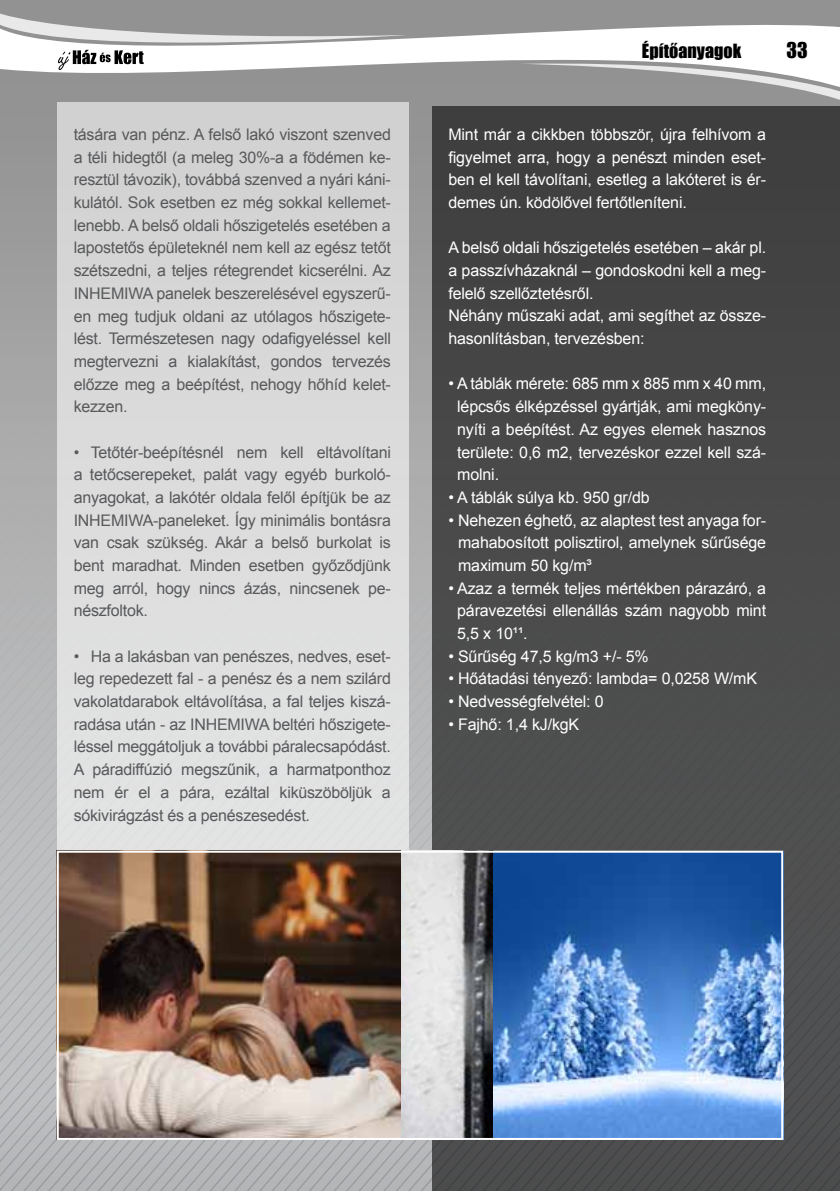
<style>
.page{position:relative;width:840px;height:1191px;background:#fff}
.page>*{position:absolute;margin:0;border:0;box-sizing:border-box;transform-origin:0 0}
.t1{font:20px "Impact";color:#000}
.t2{font:18px "Impact";color:#000}
.t3{font:16px/22.6px "Arial";letter-spacing:-.015em;color:#58595b;text-align:justify}
.t4{font:16px/22.6px "Arial";letter-spacing:-.01em;color:#fff;text-align:justify}
</style>
<div class="page">
<svg style="left:0;top:0;width:839px;height:364px;background:#979797"></svg>
<img style="left:0;top:364px;width:432px;height:827px">
<div style="left:57px;top:102px;width:351px;height:1032px;background:#dcdcdc"></div>
<div style="left:432px;top:106px;width:407px;height:1085px;background:#4a4a4a"></div>
<img style="left:492px;top:853px;width:287px;height:284px">
<img style="left:60px;top:853px;width:341px;height:284px">
<img style="left:401px;top:853px;width:91px;height:284px">
<div style="left:57px;top:850px;width:725px;height:290px;border:2px solid #fff"></div>
<svg style="left:0;top:20px;width:839px;height:72px;fill:#939393"></svg>
<svg style="left:519px;top:62px;width:320px;height:44px;background:#a8a8a8"></svg>
<svg style="left:0;top:14px;width:407px;height:56px"></svg>
<p class="t3" style="left:74px;top:123px;width:318px">tására van pénz. A felső lakó viszont szenved a téli hidegtől (a meleg 30%-a a födémen ke&shy;resztül távozik), továbbá szenved a nyári káni&shy;kulától. Sok esetben ez még sokkal kellemet&shy;lenebb. A belső oldali hőszigetelés esetében a lapostetős épületeknél nem kell az egész tetőt szétszedni, a teljes rétegrendet kicserélni. Az INHEMIWA panelek beszerelésével egyszerű&shy;en meg tudjuk oldani az utólagos hőszigete&shy;lést. Természetesen nagy odafigyeléssel kell megtervezni a kialakítást, gondos tervezés előzze meg a beépítést, nehogy hőhíd kelet&shy;kezzen.</p>
<p class="t3" style="left:74px;top:441px;width:318px">• Tetőtér-beépítésnél nem kell eltávolítani a tetőcserepeket, palát vagy egyéb burkoló&shy;anyagokat, a lakótér oldala felől építjük be az INHEMIWA-paneleket. Így minimális bontásra van csak szükség. Akár a belső burkolat is bent maradhat. Minden esetben győződjünk meg arról, hogy nincs ázás, nincsenek pe&shy;nészfoltok.</p>
<p class="t3" style="left:74px;top:645px;width:318px">• Ha a lakásban van penészes, nedves, eset&shy;leg repedezett fal - a penész és a nem szilárd vakolatdarabok eltávolítása, a fal teljes kiszá&shy;radása után - az INHEMIWA beltéri hőszigete&shy;léssel meggátoljuk a további páralecsapódást.<br>A páradiffúzió megszűnik, a harmatponthoz nem ér el a pára, ezáltal kiküszöböljük a sókivirágzást és a penészesedést.</p>
<p class="t2" style="left:641px;top:37px;width:101px">Építőanyagok</p>
<p class="t1" style="left:786px;top:35px;width:23px">33</p>
<p class="t4" style="left:448px;top:123px;width:319px">Mint már a cikkben többször, újra felhívom a figyelmet arra, hogy a penészt minden eset&shy;ben el kell távolítani, esetleg a lakóteret is ér&shy;demes ún. ködölővel fertőtleníteni.</p>
<p class="t4" style="left:448px;top:237px;width:319px;text-align:left">A belső oldali hőszigetelés esetében – akár pl. a passzívházaknál – gondoskodni kell a meg&shy;felelő szellőztetésről.<br>Néhány műszaki adat, ami segíthet az össze&shy;hasonlításban, tervezésben:</p>
<p class="t4" style="left:457px;top:373px;width:310px;text-indent:-9px">• A táblák mérete: 685 mm x 885 mm x 40 mm, lépcsős élképzéssel gyártják, ami megkön - nyíti a beépítést. Az egyes elemek hasznos területe: 0,6 m2, tervezéskor ezzel kell szá&shy;molni.</p>
<p class="t4" style="left:448px;top:486px;width:203px">• A táblák súlya kb. 950 gr/db</p>
<p class="t4" style="left:458px;top:509px;width:309px;text-indent:-10px">• Nehezen éghető, az alaptest test anyaga for&shy;mahabosított polisztirol, amelynek sűrűsége maximum 50 kg/m³</p>
<p class="t4" style="left:457px;top:577px;width:310px;text-indent:-9px">• Azaz a termék teljes mértékben párazáró, a páravezetési ellenállás szám nagyobb mint 5,5 x 10¹¹.</p>
<p class="t4" style="left:448px;top:645px;width:202px">• Sűrűség 47,5 kg/m3 +/- 5%</p>
<p class="t4" style="left:448px;top:667px;width:310px">• Hőátadási tényező: lambda= 0,0258 W/mK</p>
<p class="t4" style="left:448px;top:690px;width:157px">• Nedvességfelvétel: 0</p>
<p class="t4" style="left:448px;top:713px;width:132px">• Fajhő: 1,4 kJ/kgK</p>
</div>
